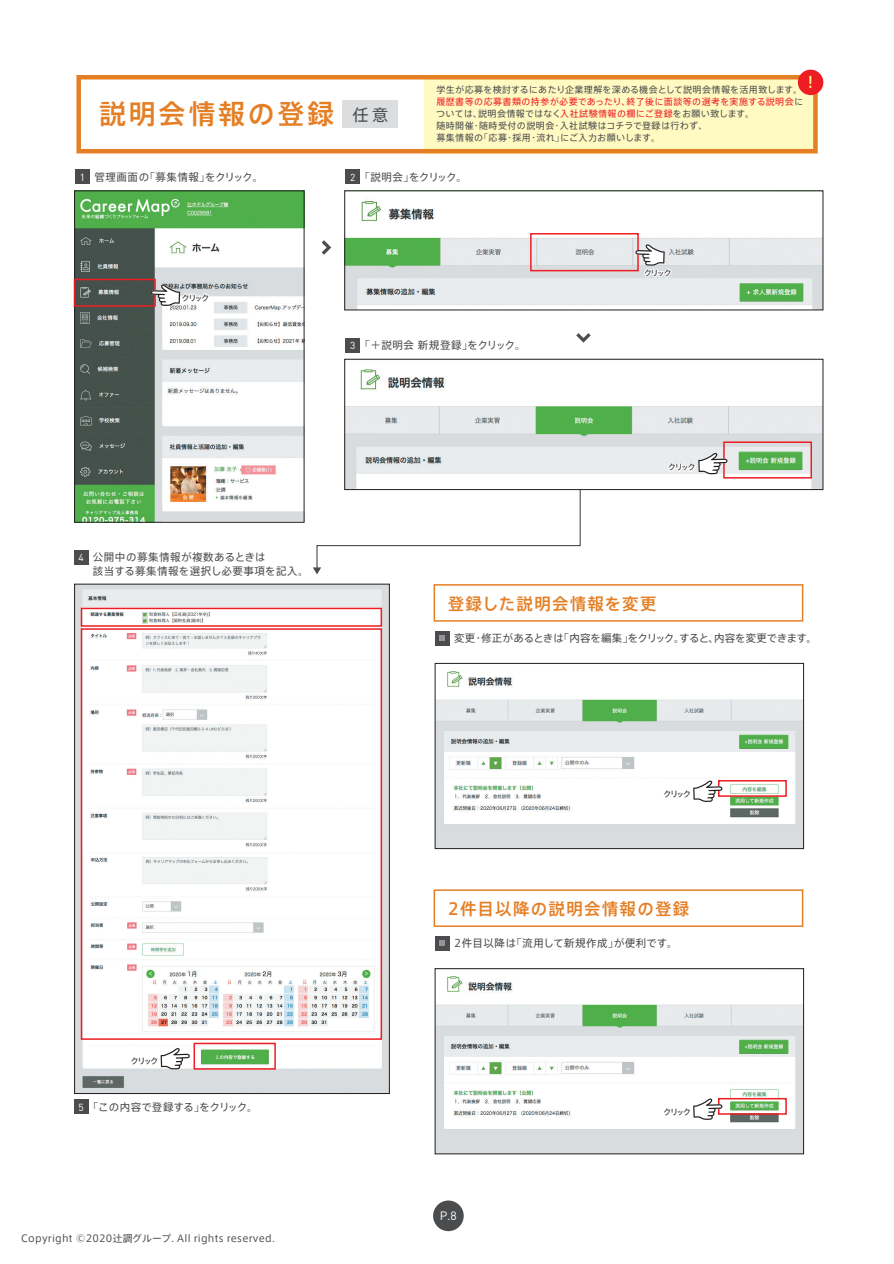
<style>
.page{position:relative;width:894px;height:1264px;background:#fff}
.page>*{position:absolute;margin:0;border:0;box-sizing:border-box;transform-origin:0 0}
.t1{font:500 27px "Axis Std";letter-spacing:.1em;color:#e57f25}
.t2{font:500 16.5px "Axis Std";letter-spacing:.075em;color:#e57f25}
.t3{font:16.2px "Axis Std";color:#4b4c4d}
.t4{font:12px "DIN";color:#fff}
.t5{font:10.5px/13.5px "Axis Std";letter-spacing:.05em;color:#4b4c4d}
.t6{font:10.5px "Axis Std";letter-spacing:-.015em;color:#4b4c4d}
.t7{font:10.5px "Axis Std";letter-spacing:.005em;color:#4b4c4d}
.t8{font:10.5px "Axis Std";letter-spacing:-.06em;color:#4b4c4d}
.t9{font:10.2px "DIN";color:#fff}
.t10{font:9.75px "Axis Std";letter-spacing:.025em;color:#4b4c4d}
.t11{font:9px/12px "Axis Std";letter-spacing:.05em;color:#4b4c4d}
.t12{font:8.1px "Axis Std";letter-spacing:-.18em;color:#231f20}
.s1{font-family:"DIN";font-size:10.2px;color:#fff}
.s2{color:#ee1d23}
.s3{font-family:"Koz Go Pr 6 N"}
</style>
<div class="page">
<svg style="left:313px;top:489px;width:268px;height:85px"></svg>
<img style="left:437px;top:671px;width:364px;height:175px">
<div style="left:435px;top:663px;width:368px;height:185px;border:1px solid #231f20"></div>
<img style="left:437px;top:976px;width:364px;height:175px">
<div style="left:435px;top:968px;width:368px;height:185px;border:1px solid #231f20"></div>
<img style="left:76px;top:193px;width:226px;height:327px">
<div style="left:74px;top:191px;width:230px;height:331px;border:1px solid #231f20"></div>
<img style="left:76px;top:586px;width:311px;height:505px">
<div style="left:74px;top:584px;width:315px;height:509px;border:1px solid #231f20"></div>
<img style="left:346px;top:201px;width:475px;height:107px">
<img style="left:346px;top:369px;width:475px;height:118px">
<div style="left:344px;top:359px;width:479px;height:130px;border:1px solid #231f20"></div>
<div style="left:74px;top:550px;width:14px;height:14px;background:#4b4c4d"></div>
<div style="left:74px;top:1099px;width:14px;height:14px;background:#4b4c4d"></div>
<svg style="left:433px;top:584px;width:370px;height:37px"></svg>
<div style="left:435px;top:631px;width:14px;height:14px;background:#4b4c4d"></div>
<svg style="left:439px;top:635px;width:6px;height:6px"></svg>
<svg style="left:433px;top:889px;width:370px;height:37px"></svg>
<div style="left:717px;top:1097px;width:69px;height:17px;border:2px solid #ee1d23"></div>
<svg style="left:660px;top:1097px;width:62px;height:22px"></svg>
<div style="left:717px;top:780px;width:69px;height:16px;border:2px solid #ee1d23"></div>
<svg style="left:660px;top:779px;width:62px;height:22px"></svg>
<div style="left:435px;top:936px;width:14px;height:14px;background:#4b4c4d"></div>
<svg style="left:439px;top:940px;width:6px;height:6px"></svg>
<svg style="left:321px;top:240px;width:10px;height:15px"></svg>
<svg style="left:576px;top:333px;width:14px;height:9px"></svg>
<div style="left:76px;top:170px;width:14px;height:14px;background:#4b4c4d"></div>
<div style="left:74px;top:279px;width:82px;height:27px;border:2px solid #ee1d23"></div>
<svg style="left:151px;top:284px;width:60px;height:22px"></svg>
<div style="left:346px;top:170px;width:14px;height:14px;background:#4b4c4d"></div>
<div style="left:530px;top:233px;width:108px;height:38px;border:2px solid #ee1d23"></div>
<div style="left:346px;top:338px;width:14px;height:14px;background:#4b4c4d"></div>
<div style="left:723px;top:441px;width:88px;height:37px;border:2px solid #ee1d23"></div>
<svg style="left:635px;top:244px;width:38px;height:35px"></svg>
<svg style="left:665px;top:452px;width:62px;height:22px"></svg>
<div style="left:81px;top:628px;width:301px;height:411px;border:2px solid #ee1d23"></div>
<div style="left:81px;top:607px;width:301px;height:19px;border:2px solid #ee1d23"></div>
<svg style="left:76px;top:75px;width:741px;height:78px;fill:#fffac1"></svg>
<div style="left:193px;top:1042px;width:83px;height:27px;border:2px solid #ee1d23"></div>
<svg style="left:128px;top:1047px;width:62px;height:22px"></svg>
<div style="left:433px;top:1200px;width:30px;height:30px;background:#4b4c4d;border-radius:50%"></div>
<div style="left:343px;top:101px;width:55px;height:27px;background:#dcdddf"></div>
<div style="left:797px;top:70px;width:26px;height:25px;background:#ee1d23;border-radius:50%"></div>
<svg style="left:809px;top:76px;width:2px;height:12px"></svg>
<h1 class="t1" style="left:99px;top:94px;width:236px">説明会情報の登録</h1>
<p class="t5" style="left:80px;top:169px;width:185px"><span class="s1">1</span> 管理画面の「募集情報」をクリック。</p>
<h3 class="t3" style="left:352px;top:103px;width:37px">任意</h3>
<p class="t11" style="left:436px;top:83px;width:368px">学生が応募を検討するにあたり企業理解を深める機会として説明会情報を活用致します。<span class="s2">履歴書等の応募書類の持参が必要であったり、終了後に面談等の選考を実施する説明会</span>については、説明会情報ではなく<span class="s2">入社試験情報の欄にご登録</span>をお願い致します。<br>随時開催・随時受付の説明会・入社試験はコチラで登録は行わず、<br>募集情報の「応募・採用・流れ」にご入力お願いします。</p>
<p class="t8" style="left:350px;top:169px;width:118px"><span class="s1">2</span> 「説明会」をクリック<span class="s3">。</span></p>
<p class="t12" style="left:182px;top:292px;width:29px">クリック</p>
<p class="t5" style="left:350px;top:338px;width:177px"><span class="s1">3</span> 「＋説明会 新規登録」をクリック<span class="s3">。</span></p>
<p class="t12" style="left:643px;top:267px;width:29px">クリック</p>
<p class="t9" style="left:78px;top:551px;width:7px">4</p>
<p class="t5" style="left:93px;top:550px;width:217px">公開中の募集情報が複数あるときは<br>該当する募集情報を選択し必要事項を記入。</p>
<p class="t12" style="left:667px;top:461px;width:29px">クリック</p>
<h2 class="t2" style="left:447px;top:591px;width:210px">登録した説明会情報を変更</h2>
<p class="t6" style="left:454px;top:630px;width:364px">変更・修正があるときは「内容を編集」をクリック。すると、内容を変更できます。</p>
<p class="t12" style="left:131px;top:1055px;width:29px">クリック</p>
<p class="t7" style="left:78px;top:1098px;width:181px"><span class="s1">5</span> 「この内容で登録する」をクリック。</p>
<p class="t10" style="left:21px;top:1230px;width:255px">Copyright ©2020辻調グループ. All rights reserved.</p>
<p class="t12" style="left:663px;top:787px;width:29px">クリック</p>
<h2 class="t2" style="left:447px;top:896px;width:243px">2件目以降の説明会情報の登録</h2>
<p class="t5" style="left:454px;top:935px;width:225px">2件目以降は「流用して新規作成」が便利です。</p>
<h3 class="t4" style="left:439px;top:1208px;width:19px">P.8</h3>
<p class="t12" style="left:663px;top:1105px;width:29px">クリック</p>
</div>
